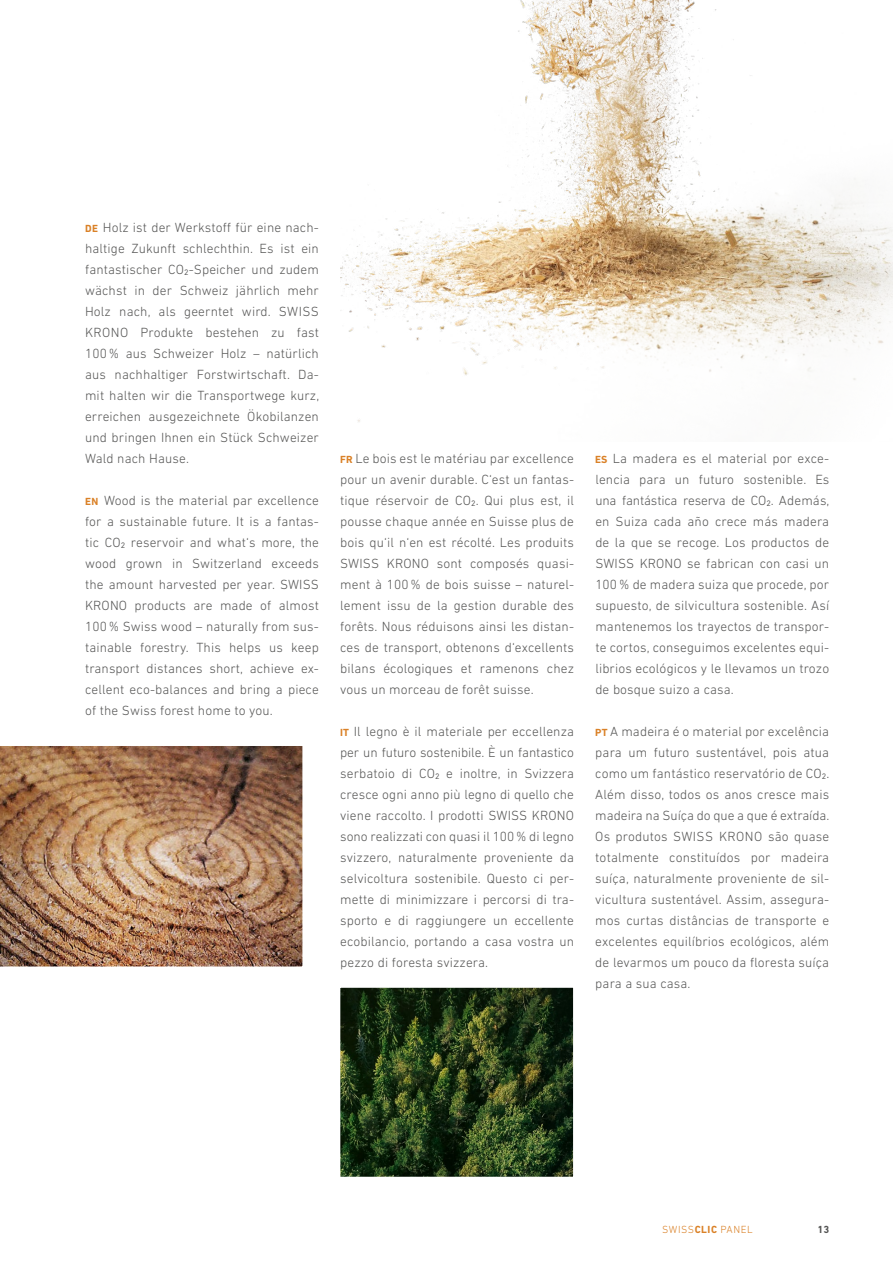
<style>
.page{position:relative;width:893px;height:1263px;background:#fff}
.page>*{position:absolute;margin:0;border:0;box-sizing:border-box;transform-origin:0 0}
.t1{font:300 13.5px/21px "DIN Next LT Pro";letter-spacing:.01em;color:#565655;text-align:justify}
.t2{font:300 10.5px "DIN Next LT Pro";letter-spacing:.05em;color:#da8127}
.t3{font:700 10.5px "DIN Next LT Pro";color:#565655}
.s1{font-weight:700;font-size:10.5px;color:#da8127}
.s2{font-weight:700}
</style>
<div class="page">
<img style="left:340px;top:0;width:553px;height:422px">
<img style="left:0;top:746px;width:303px;height:221px">
<img style="left:340px;top:987px;width:234px;height:190px">
<p class="t1" style="left:85px;top:217px;width:236px"><span class="s1">DE</span> Holz ist der Werkstoff für eine nach&shy;haltige Zukunft schlechthin. Es ist ein fantastischer CO2-Speicher und zudem wächst in der Schweiz jährlich mehr Holz nach, als geerntet wird. SWISS KRONO Produkte bestehen zu fast 100% aus Schweizer Holz – natürlich aus nachhaltiger Forstwirtschaft. Da&shy;mit halten wir die Transportwege kurz, erreichen ausgezeichnete Ökobilanzen und bringen Ihnen ein Stück Schweizer Wald nach Hause.</p>
<p class="t1" style="left:85px;top:490px;width:235px"><span class="s1">EN</span> Wood is the material par excellence for a sustainable future. It is a fantas&shy;tic CO2 reservoir and what‘s more, the wood grown in Switzerland exceeds the amount harvested per year. SWISS KRONO products are made of almost 100% Swiss wood – naturally from sus&shy;tainable forestry. This helps us keep transport distances short, achieve ex&shy;cellent eco-balances and bring a piece of the Swiss forest home to you.</p>
<p class="t1" style="left:340px;top:448px;width:235px"><span class="s1">FR</span> Le bois est le matériau par excellence pour un avenir durable. C‘est un fantas&shy;tique réservoir de CO2. Qui plus est, il pousse chaque année en Suisse plus de bois qu‘il n‘en est récolté. Les produits SWISS KRONO sont composés quasi&shy;ment à 100% de bois suisse – naturel&shy;lement issu de la gestion durable des forêts. Nous réduisons ainsi les distan&shy;ces de transport, obtenons d‘excellents bilans écologiques et ramenons chez vous un morceau de forêt suisse.</p>
<p class="t1" style="left:340px;top:721px;width:235px"><span class="s1">IT</span> Il legno è il materiale per eccellenza per un futuro sostenibile. È un fantastico serbatoio di CO2 e inoltre, in Svizzera cresce ogni anno più legno di quello che viene raccolto. I prodotti SWISS KRONO sono realizzati con quasi il 100% di legno svizzero, naturalmente proveniente da selvicoltura sostenibile. Questo ci per&shy;mette di minimizzare i percorsi di tra&shy;sporto e di raggiungere un eccellente ecobilancio, portando a casa vostra un pezzo di foresta svizzera.</p>
<p class="t1" style="left:595px;top:448px;width:236px"><span class="s1">ES</span> La madera es el material por exce&shy;lencia para un futuro sostenible. Es una fantástica reserva de CO2. Además, en Suiza cada año crece más madera de la que se recoge. Los productos de SWISS KRONO se fabrican con casi un 100% de madera suiza que procede, por supuesto, de silvicultura sostenible. Así mantenemos los trayectos de transpor&shy;te cortos, conseguimos excelentes equi&shy;librios ecológicos y le llevamos un trozo de bosque suizo a casa.</p>
<p class="t1" style="left:595px;top:721px;width:236px"><span class="s1">PT</span> A madeira é o material por excelência para um futuro sustentável, pois atua como um fantástico reservatório de CO2.<br>Além disso, todos os anos cresce mais madeira na Suíça do que a que é extraída.<br>Os produtos SWISS KRONO são quase totalmente constituídos por madeira suíça, naturalmente proveniente de sil&shy;vicultura sustentável. Assim, assegura&shy;mos curtas distâncias de transporte e excelentes equilíbrios ecológicos, além de levarmos um pouco da floresta suíça para a sua casa.</p>
<p class="t2" style="left:662px;top:1223px;width:92px">SWISS<span class="s2">CLIC</span> PANEL</p>
<p class="t3" style="left:817px;top:1223px;width:13px">13</p>
</div>
